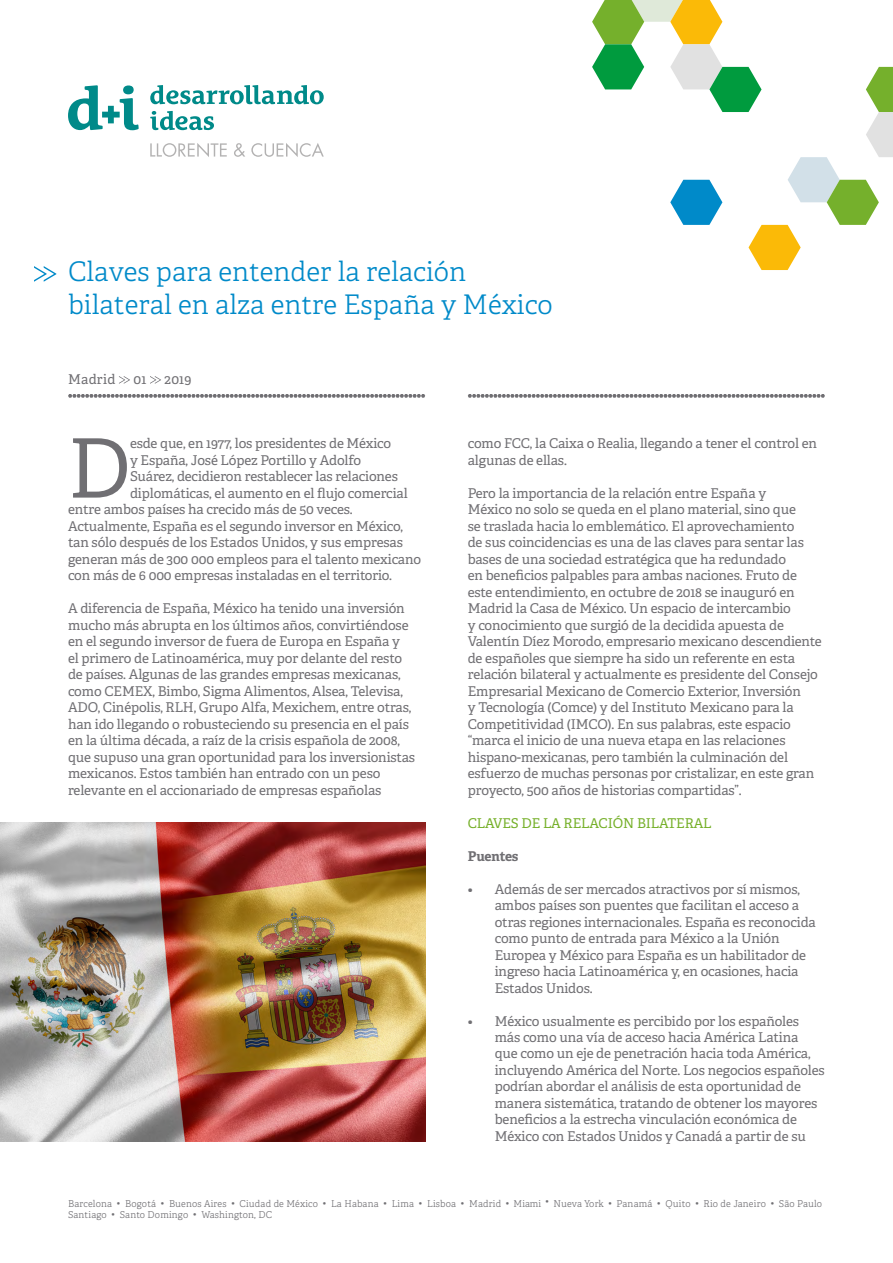
<style>
.page{position:relative;width:893px;height:1263px;background:#fff}
.page>*{position:absolute;margin:0;border:0;box-sizing:border-box;transform-origin:0 0}
.t1{font:81.9px "Adelle";color:#706f73}
.t2{font:300 27px/33px "Adelle";color:#008ac9}
.t3{font:13.5px/16.5px "Adelle";letter-spacing:-.01em;color:#706f73}
.t4{font:13.5px "Adelle";letter-spacing:-.01em;color:#74af27}
.t5{font:700 13.5px "Adelle";letter-spacing:-.015em;color:#706f73}
.t6{font:300 9.45px/11.4px "Adelle";letter-spacing:.02em;color:#706f73}
</style>
<div class="page">
<img style="left:0;top:823px;width:425px;height:318px">
<svg style="left:34px;top:266px;width:22px;height:16px"></svg>
<svg style="left:119px;top:376px;width:11px;height:8px"></svg>
<svg style="left:150px;top:376px;width:11px;height:8px"></svg>
<svg style="left:68px;top:394px;width:357px;height:4px"></svg>
<svg style="left:468px;top:394px;width:357px;height:4px"></svg>
<svg style="left:592px;top:0;width:301px;height:270px"></svg>
<svg style="left:68px;top:85px;width:71px;height:45px"></svg>
<svg style="left:150px;top:85px;width:174px;height:19px"></svg>
<svg style="left:150px;top:111px;width:64px;height:19px"></svg>
<svg style="left:150px;top:143px;width:174px;height:14px"></svg>
<h2 class="t2" style="left:68px;top:254px;width:486px">Claves para entender la relación bilateral en alza entre España y México</h2>
<p class="t3" style="left:68px;top:370px;width:49px">Madrid</p>
<p class="t3" style="left:134px;top:370px;width:14px">01</p>
<p class="t3" style="left:165px;top:370px;width:29px">2019</p>
<h1 class="t1" style="left:68px;top:409px;width:64px">D</h1>
<p class="t3" style="left:130px;top:434px;width:263px">esde que, en 1977, los presidentes de México</p>
<p class="t3" style="left:130px;top:451px;width:233px">y España, José López Portillo y Adolfo</p>
<p class="t3" style="left:130px;top:467px;width:269px">Suárez, decidieron restablecer las relaciones</p>
<p class="t3" style="left:130px;top:484px;width:279px">diplomáticas, el aumento en el flujo comercial</p>
<p class="t3" style="left:68px;top:500px;width:286px">entre ambos países ha crecido más de 50 veces.</p>
<p class="t3" style="left:68px;top:517px;width:336px">Actualmente, España es el segundo inversor en México,</p>
<p class="t3" style="left:68px;top:533px;width:336px">tan sólo después de los Estados Unidos, y sus empresas</p>
<p class="t3" style="left:68px;top:550px;width:355px">generan más de 300 000 empleos para el talento mexicano</p>
<p class="t3" style="left:68px;top:566px;width:326px">con más de 6 000 empresas instaladas en el territorio.</p>
<p class="t3" style="left:68px;top:599px;width:349px">A diferencia de España, México ha tenido una inversión mucho más abrupta en los últimos años, convirtiéndose en el segundo inversor de fuera de Europa en España y<br>el primero de Latinoamérica, muy por delante del resto de países. Algunas de las grandes empresas mexicanas, como CEMEX, Bimbo, Sigma Alimentos, Alsea, Televisa, ADO, Cinépolis, RLH, Grupo Alfa, Mexichem, entre otras, han ido llegando o robusteciendo su presencia en el país en la última década, a raíz de la crisis española de 2008, que supuso una gran oportunidad para los inversionistas mexicanos. Estos también han entrado con un peso relevante en el accionariado de empresas españolas</p>
<p class="t3" style="left:468px;top:434px;width:351px">como FCC, la Caixa o Realia, llegando a tener el control en algunas de ellas.</p>
<p class="t3" style="left:468px;top:484px;width:355px">Pero la importancia de la relación entre España y<br>México no solo se queda en el plano material, sino que<br>se traslada hacia lo emblemático. El aprovechamiento<br>de sus coincidencias es una de las claves para sentar las bases de una sociedad estratégica que ha redundado<br>en beneficios palpables para ambas naciones. Fruto de este entendimiento, en octubre de 2018 se inauguró en Madrid la Casa de México. Un espacio de intercambio<br>y conocimiento que surgió de la decidida apuesta de Valentín Díez Morodo, empresario mexicano descendiente de españoles que siempre ha sido un referente en esta relación bilateral y actualmente es presidente del Consejo Empresarial Mexicano de Comercio Exterior, Inversión<br>y Tecnología (Comce) y del Instituto Mexicano para la Competitividad (IMCO). En sus palabras, este espacio “marca el inicio de una nueva etapa en las relaciones hispano-mexicanas, pero también la culminación del esfuerzo de muchas personas por cristalizar, en este gran proyecto, 500 años de historias compartidas”.</p>
<p class="t4" style="left:468px;top:813px;width:245px">CLAVES DE LA RELACIÓN BILATERAL</p>
<p class="t5" style="left:468px;top:846px;width:52px">Puentes</p>
<p class="t3" style="left:495px;top:880px;width:323px;text-indent:-27px">• Además de ser mercados atractivos por sí mismos, ambos países son puentes que facilitan el acceso a otras regiones internacionales. España es reconocida como punto de entrada para México a la Unión Europea y México para España es un habilitador de ingreso hacia Latinoamérica y, en ocasiones, hacia Estados Unidos.</p>
<p class="t3" style="left:495px;top:1012px;width:332px;text-indent:-27px">• México usualmente es percibido por los españoles más como una vía de acceso hacia América Latina<br>que como un eje de penetración hacia toda América, incluyendo América del Norte. Los negocios españoles podrían abordar el análisis de esta oportunidad de manera sistemática, tratando de obtener los mayores beneficios a la estrecha vinculación económica de México con Estados Unidos y Canadá a partir de su</p>
<p class="t6" style="left:68px;top:1197px;width:755px">Barcelona • Bogotá • Buenos Aires • Ciudad de México • La Habana • Lima • Lisboa • Madrid • Miami • Nueva York • Panamá • Quito • Rio de Janeiro • São Paulo<br>Santiago • Santo Domingo • Washington, DC</p>
</div>
